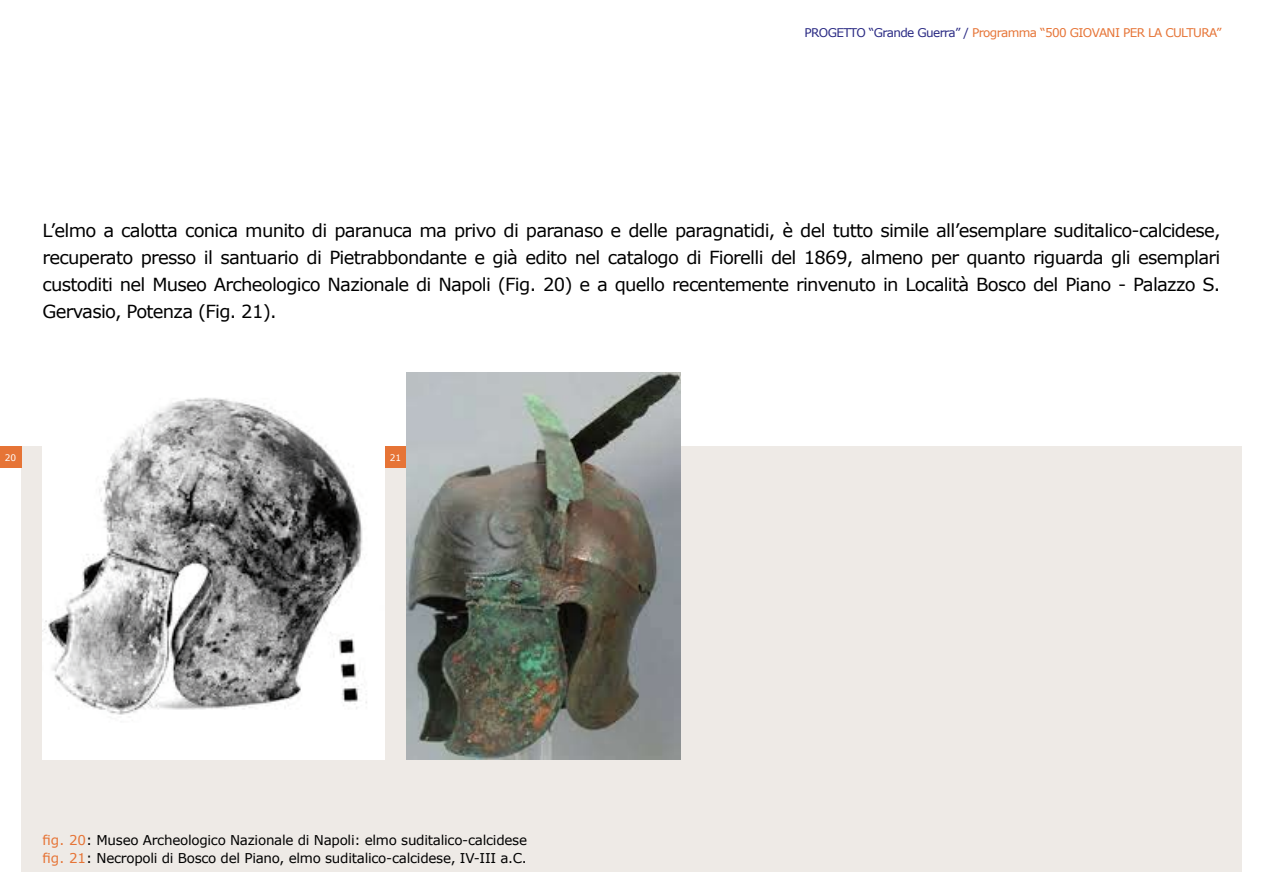
<style>
.page{position:relative;width:1263px;height:893px;background:#fff}
.page>*{position:absolute;margin:0;border:0;box-sizing:border-box;transform-origin:0 0}
.t1{font:18px/27px "Verdana";letter-spacing:-.04em;color:#000;text-align:justify}
.t2{font:13.5px/18px "Verdana";letter-spacing:-.02em;color:#000}
.t3{font:12px "Verdana";letter-spacing:-.05em;color:#e67436}
.t4{font:9px "Verdana";color:#fff}
.s1{color:#292983}
.s2{color:#e67436}
</style>
<div class="page">
<div style="left:21px;top:446px;width:1221px;height:426px;background:#eeeae6"></div>
<div style="left:0;top:446px;width:21px;height:22px;background:#e67436"></div>
<div style="left:385px;top:446px;width:21px;height:22px;background:#e67436"></div>
<img style="left:43px;top:398px;width:341px;height:361px">
<img style="left:406px;top:372px;width:274px;height:387px">
<p class="t3" style="left:804px;top:25px;width:418px"><span class="s1">PROGETTO “Grande Guerra” /</span> Programma “500 GIOVANI PER LA CULTURA”</p>
<p class="t1" style="left:43px;top:217px;width:1180px">L’elmo a calotta conica munito di paranuca ma privo di paranaso e delle paragnatidi, è del tutto simile all’esemplare suditalico-calcidese, recuperato presso il santuario di Pietrabbondante e già edito nel catalogo di Fiorelli del 1869, almeno per quanto riguarda gli esemplari custoditi nel Museo Archeologico Nazionale di Napoli (Fig. 20) e a quello recentemente rinvenuto in Località Bosco del Piano - Palazzo S.<br>Gervasio, Potenza (Fig. 21).</p>
<p class="t4" style="left:5px;top:451px;width:13px">20</p>
<p class="t4" style="left:390px;top:451px;width:13px">21</p>
<p class="t2" style="left:43px;top:831px;width:486px"><span class="s2">fig. 20</span>: Museo Archeologico Nazionale di Napoli: elmo suditalico-calcidese <span class="s2">fig. 21</span>: Necropoli di Bosco del Piano, elmo suditalico-calcidese, IV-III a.C.</p>
</div>
